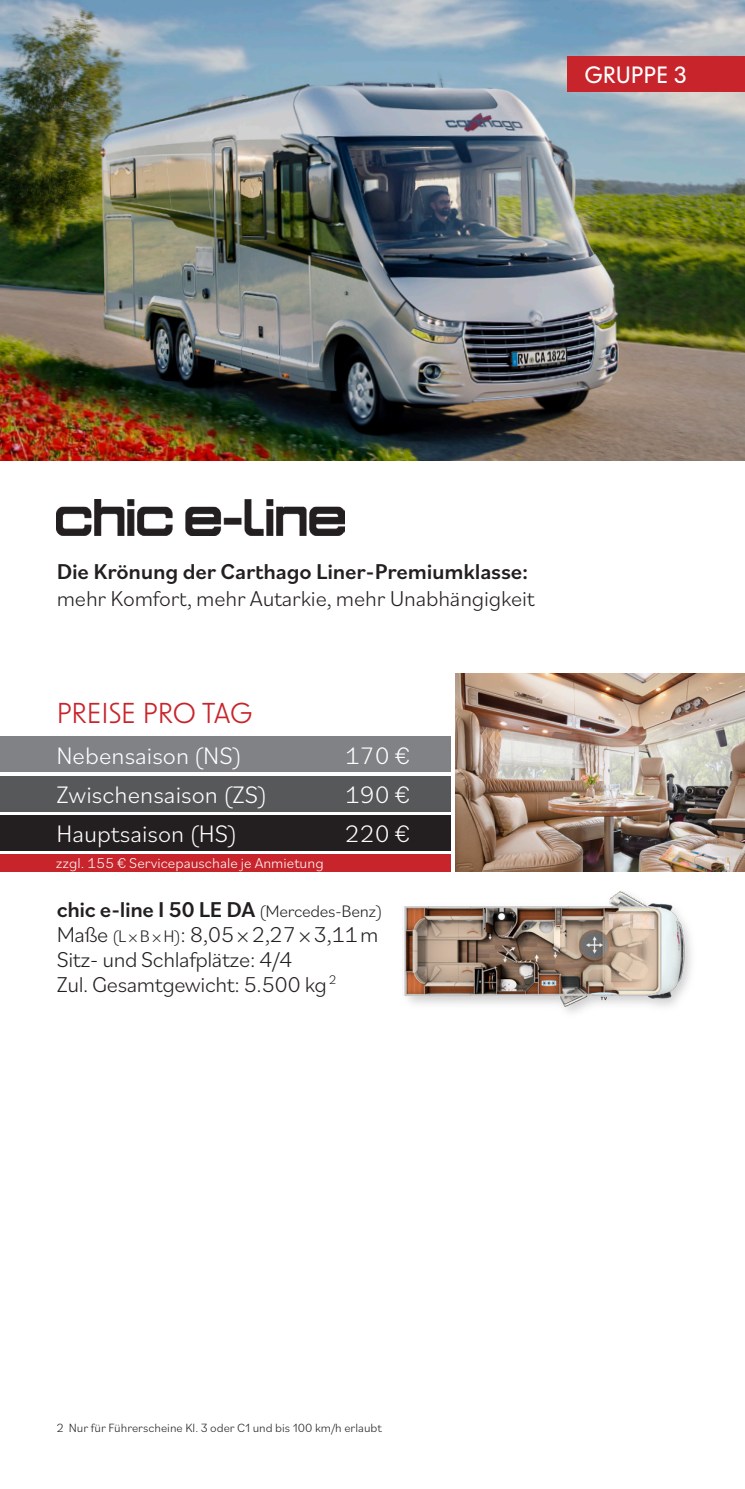
<style>
.page{position:relative;width:745px;height:1489px;background:#fff}
.page>*{position:absolute;margin:0;border:0;box-sizing:border-box;transform-origin:0 0}
.t1{font:27.5px "New Order";color:#c8242b}
.t2{font:300 25px "Bilo";color:#fff}
.t3{font:300 22.5px "Bilo";letter-spacing:-.01em;color:#231f20}
.t4{font:500 22.5px "Bilo";letter-spacing:-.01em;color:#231f20}
.t5{font:500 22.5px "New Order";color:#fff}
.t6{font:300 15px "Bilo";color:#fff}
.t7{font:300 12.5px "Bilo";color:#231f20}
.s1{font-weight:300;font-size:17.5px}
.s2{font-size:17.5px}
</style>
<div class="page">
<img style="left:0;top:0;width:744px;height:461px">
<div style="left:567px;top:57px;width:177px;height:35px;background:#c8242b"></div>
<img style="left:57px;top:500px;width:287px;height:35px">
<div style="left:0;top:775px;width:483px;height:36px;background:#57585a"></div>
<div style="left:0;top:814px;width:483px;height:36px;background:#231f20"></div>
<div style="left:0;top:853px;width:483px;height:18px;background:#c8242b"></div>
<div style="left:0;top:736px;width:483px;height:36px;background:#808285"></div>
<img style="left:454px;top:673px;width:290px;height:198px">
<svg style="left:450px;top:736px;width:4px;height:126px"></svg>
<img style="left:361px;top:862px;width:359px;height:151px">
<p class="t5" style="left:584px;top:60px;width:104px">GRUPPE 3</p>
<p class="t4" style="left:57px;top:555px;width:472px">Die Krönung der Carthago Liner-Premiumklasse:</p>
<p class="t3" style="left:57px;top:583px;width:478px">mehr Komfort, mehr Autarkie, mehr Unabhängigkeit</p>
<p class="t1" style="left:57px;top:695px;width:197px">PREISE PRO TAG</p>
<p class="t2" style="left:56px;top:738px;width:187px">Nebensaison (NS)</p>
<p class="t2" style="left:344px;top:738px;width:66px">170 €</p>
<p class="t2" style="left:56px;top:777px;width:212px">Zwischensaison (ZS)</p>
<p class="t2" style="left:344px;top:777px;width:66px">190 €</p>
<p class="t2" style="left:56px;top:816px;width:182px">Hauptsaison (HS)</p>
<p class="t6" style="left:56px;top:852px;width:269px">zzgl. 155 € Servicepauschale je Anmietung</p>
<p class="t2" style="left:344px;top:816px;width:66px">220 €</p>
<p class="t4" style="left:57px;top:893px;width:327px">chic e-line I 50 LE DA <span class="s1">(Mercedes-Benz)</span></p>
<p class="t3" style="left:57px;top:918px;width:323px">Maße <span class="s2">(L×B×H)</span>: 8,05×2,27×3,11m</p>
<p class="t3" style="left:57px;top:943px;width:237px">Sitz- und Schlafplätze: 4/4</p>
<p class="t3" style="left:57px;top:968px;width:281px">Zul. Gesamtgewicht: 5.500 kg <sup>2</sup></p>
<p class="t7" style="left:57px;top:1419px;width:326px">2 Nur für Führerscheine Kl. 3 oder C1 und bis 100 km/h erlaubt</p>
</div>
